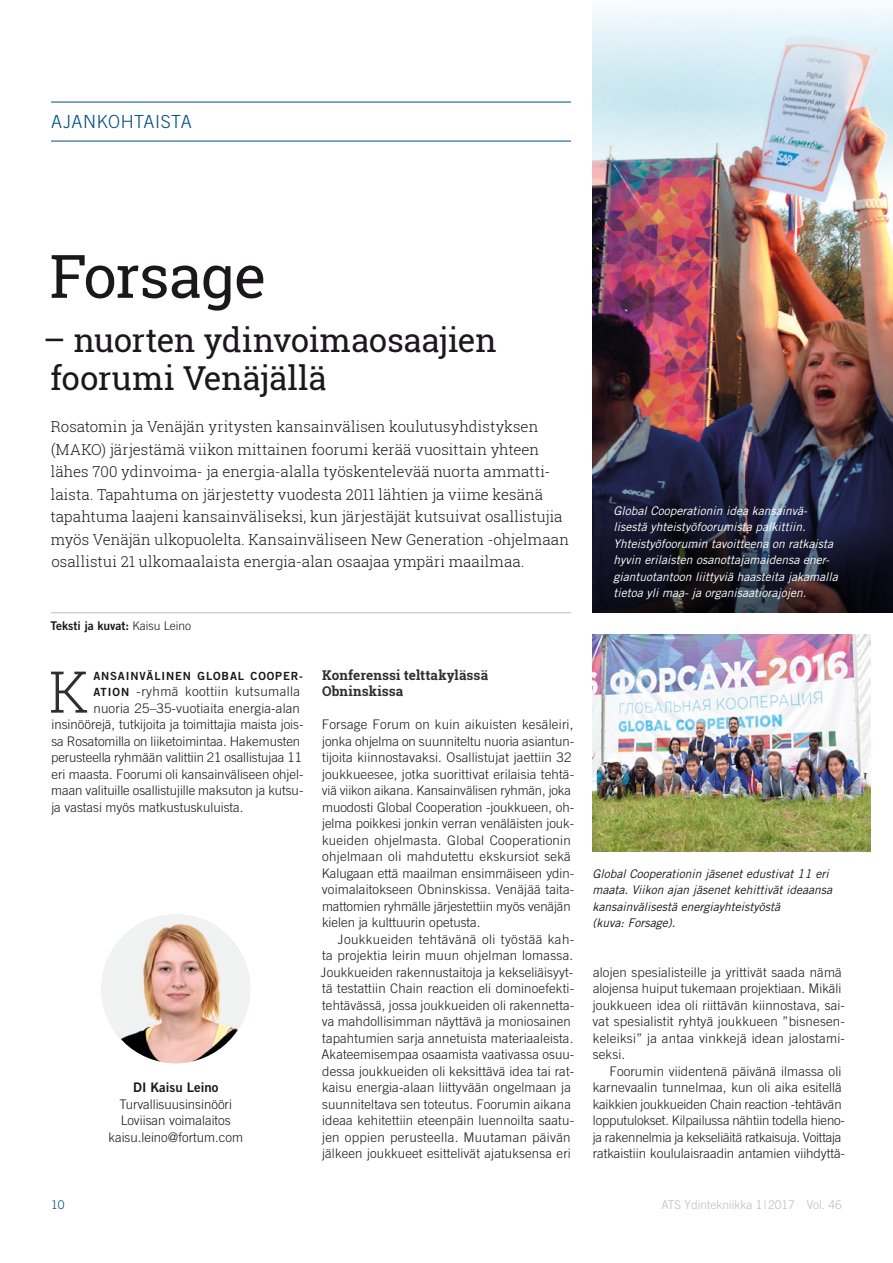
<style>
.page{position:relative;width:893px;height:1263px;background:#fff}
.page>*{position:absolute;margin:0;border:0;box-sizing:border-box;transform-origin:0 0}
.Otsikko_30_pt{font:60px "Roboto Slab";letter-spacing:-.015em;color:#1b181c}
.leipis_ANFG{font:300 57.6px "Roboto Slab";color:#2f2e30}
.Otsikko_22_pt{font:33px/37.5px "Roboto Slab";letter-spacing:-.01em;color:#1b181c}
.t1{font:300 18px "Trade Gothic";letter-spacing:.03em;color:#004e86}
.ingressi{font:300 15px/22.5px "Roboto Slab";letter-spacing:.005em;color:#1b181c}
.väliotsikko{font:700 13.5px/16.5px "Roboto Slab";letter-spacing:.005em;color:#2f2e30}
.leipis_SIS{font:300 13.2px/16.5px "Trade Gothic";letter-spacing:.01em;color:#1b181c}
.leipis{font:300 13.2px/16.5px "Trade Gothic";color:#1b181c}
.leipis_ANFG-2{font:300 13.2px "Trade Gothic";color:#1b181c}
.leipis_SIS-2{font:300 13.2px/16.5px "Trade Gothic";letter-spacing:-.01em;color:#1b181c}
.kirjoittajan_nimi{font:300 13.2px "Trade Gothic";color:#1b181c}
.leipis_ANFG-3{font:300 13.2px "Trade Gothic";letter-spacing:.03em;color:#1b181c}
.kirjoittajan_nimi-2{font:13.2px "Trade Gothic Bold Two";color:#1b181c}
.kuvateksti{font:italic 12px/16.5px "Trade Gothic";color:#fff}
.kuvateksti-2{font:italic 12px/16.5px "Trade Gothic";color:#1b181c}
.t2{font:300 12px "Trade Gothic";color:#bcbdbf}
.kirjoittajan_nimi-3{font:12px "Trade Gothic Bold Two";color:#1b181c}
.t3{font:300 12px "Trade Gothic";color:#004e86}
.leipis_ANFG-4{font:11.25px "Trade Gothic Bold Two";letter-spacing:.075em;color:#1b181c}
.s1{font-family:"Trade Gothic";font-weight:300}
.s2{font-family:"Trade Gothic Bold Two";font-weight:400;font-size:11.25px}
</style>
<div class="page">
<hr style="left:51px;top:102px;width:791px;height:1px;background:#004e86">
<hr style="left:51px;top:141px;width:791px;height:1px;background:#004e86">
<hr style="left:51px;top:612px;width:520px;height:1px;background:#bcbdbf">
<img style="left:592px;top:635px;width:279px;height:216px">
<img style="left:101px;top:914px;width:149px;height:149px;border-radius:74px">
<div style="left:571px;top:98px;width:322px;height:52px;background:#fff"></div>
<img style="left:592px;top:7px;width:301px;height:513px">
<svg style="left:592px;top:520px;width:301px;height:92px;background:#181827"></svg>
<h3 class="t1" style="left:51px;top:111px;width:142px">AJANKOHTAISTA</h3>
<p class="Otsikko_30_pt" style="left:50px;top:235px;width:218px">Forsage</p>
<p class="Otsikko_22_pt" style="left:43px;top:321px;width:455px">– nuorten ydinvoimaosaajien foorumi Venäjällä</p>
<p class="ingressi" style="left:51px;top:415px;width:520px">Rosatomin ja Venäjän yritysten kansainvälisen koulutusyhdistyksen (MAKO) järjestämä viikon mittainen foorumi kerää vuosittain yhteen lähes 700 ydinvoima- ja energia-alalla työskentelevää nuorta ammatti&shy;laista. Tapahtuma on järjestetty vuodesta 2011 lähtien ja viime kesänä tapahtuma laajeni kansainväliseksi, kun järjestäjät kutsuivat osallistujia myös Venäjän ulkopuolelta. Kansainväliseen New Generation -ohjelmaan osallistui 21 ulkomaalaista energia-alan osaajaa ympäri maailmaa.</p>
<p class="kirjoittajan_nimi-3" style="left:51px;top:618px;width:142px">Teksti ja kuvat: <span class="s1">Kaisu Leino</span></p>
<p class="leipis_ANFG" style="left:49px;top:652px;width:41px">K</p>
<p class="leipis_ANFG-4" style="left:93px;top:669px;width:210px">ANSAINVÄLINEN GLOBAL COOPER-</p>
<p class="leipis_ANFG-3" style="left:93px;top:684px;width:208px"><span class="s2">ATION</span> -ryhmä koottiin kutsumalla</p>
<p class="leipis_ANFG-2" style="left:94px;top:700px;width:208px">nuoria 25–35-vuotiaita energia-alan</p>
<p class="leipis_ANFG-2" style="left:51px;top:717px;width:254px">insinöörejä, tutkijoita ja toimittajia maista jois-</p>
<p class="leipis_ANFG-2" style="left:51px;top:733px;width:250px">sa Rosatomilla on liiketoimintaa. Hakemusten</p>
<p class="leipis_ANFG-2" style="left:51px;top:750px;width:252px">perusteella ryhmään valittiin 21 osallistujaa 11</p>
<p class="leipis_ANFG-2" style="left:52px;top:766px;width:253px">eri maasta. Foorumi oli kansainväliseen ohjel-</p>
<p class="leipis_ANFG-2" style="left:51px;top:783px;width:254px">maan valituille osallistujille maksuton ja kutsu-</p>
<p class="leipis_ANFG-2" style="left:51px;top:799px;width:194px">ja vastasi myös matkustuskuluista.</p>
<p class="kirjoittajan_nimi-2" style="left:133px;top:1079px;width:87px">DI Kaisu Leino</p>
<p class="kirjoittajan_nimi" style="left:120px;top:1096px;width:114px">Turvallisuusinsinööri</p>
<p class="kirjoittajan_nimi" style="left:121px;top:1113px;width:111px">Loviisan voimalaitos</p>
<p class="kirjoittajan_nimi" style="left:109px;top:1129px;width:136px">kaisu.leino@fortum.com</p>
<p class="väliotsikko" style="left:322px;top:666px;width:168px">Konferenssi telttakylässä<br>Obninskissa</p>
<p class="leipis" style="left:322px;top:716px;width:254px">Forsage Forum on kuin aikuisten kesäleiri, jonka ohjelma on suunniteltu nuoria asiantun&shy;tijoita kiinnostavaksi. Osallistujat jaettiin 32 joukkueesee, jotka suorittivat erilaisia tehtä&shy;viä viikon aikana. Kansainvälisen ryhmän, joka muodosti Global Cooperation -joukkueen, oh&shy;jelma poikkesi jonkin verran venäläisten jouk&shy;kueiden ohjelmasta. Global Cooperationin ohjelmaan oli mahdutettu ekskursiot sekä Kalugaan että maailman ensimmäiseen ydin&shy;voimalaitokseen Obninskissa. Venäjää taita&shy;mattomien ryhmälle järjestettiin myös venäjän kielen ja kulttuurin opetusta.</p>
<p class="leipis_SIS" style="left:321px;top:930px;width:255px;text-indent:17px">Joukkueiden tehtävänä oli työstää kah&shy;ta projektia leirin muun ohjelman lomassa.<br>Joukkueiden rakennustaitoja ja kekseliäisyyt&shy;tä testattiin Chain reaction eli dominoefekti&shy;tehtävässä, jossa joukkueiden oli rakennetta&shy;va mahdollisimman näyttävä ja moniosainen tapahtumien sarja annetuista materiaaleista.<br>Akateemisempaa osaamista vaativassa osuu&shy;dessa joukkueiden oli keksittävä idea tai rat&shy;kaisu energia-alaan liittyvään ongelmaan ja suunniteltava sen toteutus. Foorumin aikana ideaa kehitettiin eteenpäin luennoilta saatu&shy;jen oppien perusteella. Muutaman päivän jälkeen joukkueet esittelivät ajatuksensa eri</p>
<p class="kuvateksti" style="left:613px;top:502px;width:226px">Global Cooperationin idea kansainvä&shy;lisestä yhteistyöfoorumista palkittiin.<br>Yhteistyöfoorumin tavoitteena on ratkaista hyvin erilaisten osanottajamaidensa ener&shy;giantuotantoon liittyviä haasteita jakamalla tietoa yli maa- ja organisaatiorajojen.</p>
<p class="kuvateksti-2" style="left:592px;top:865px;width:241px">Global Cooperationin jäsenet edustivat 11 eri maata. Viikon ajan jäsenet kehittivät ideaansa kansainvälisestä energiayhteistyöstä<br>(kuva: Forsage).</p>
<p class="leipis_SIS" style="left:592px;top:963px;width:254px">alojen spesialisteille ja yrittivät saada nämä alojensa huiput tukemaan projektiaan. Mikäli joukkueen idea oli riittävän kiinnostava, sai&shy;vat spesialistit ryhtyä joukkueen ”bisnesen&shy;keleiksi” ja antaa vinkkejä idean jalostami&shy;seksi.</p>
<p class="leipis_SIS-2" style="left:593px;top:1062px;width:254px;text-indent:17px">Foorumin viidentenä päivänä ilmassa oli karnevaalin tunnelmaa, kun oli aika esitellä kaikkien joukkueiden Chain reaction -tehtävän lopputulokset. Kilpailussa nähtiin todella hieno&shy;ja rakennelmia ja kekseliäitä ratkaisuja. Voittaja ratkaistiin koululaisraadin antamien viihdyttä-</p>
<p class="t3" style="left:51px;top:1197px;width:15px">10</p>
<p class="t2" style="left:661px;top:1197px;width:182px">ATS Ydintekniikka 1|2017 Vol. 46</p>
</div>
